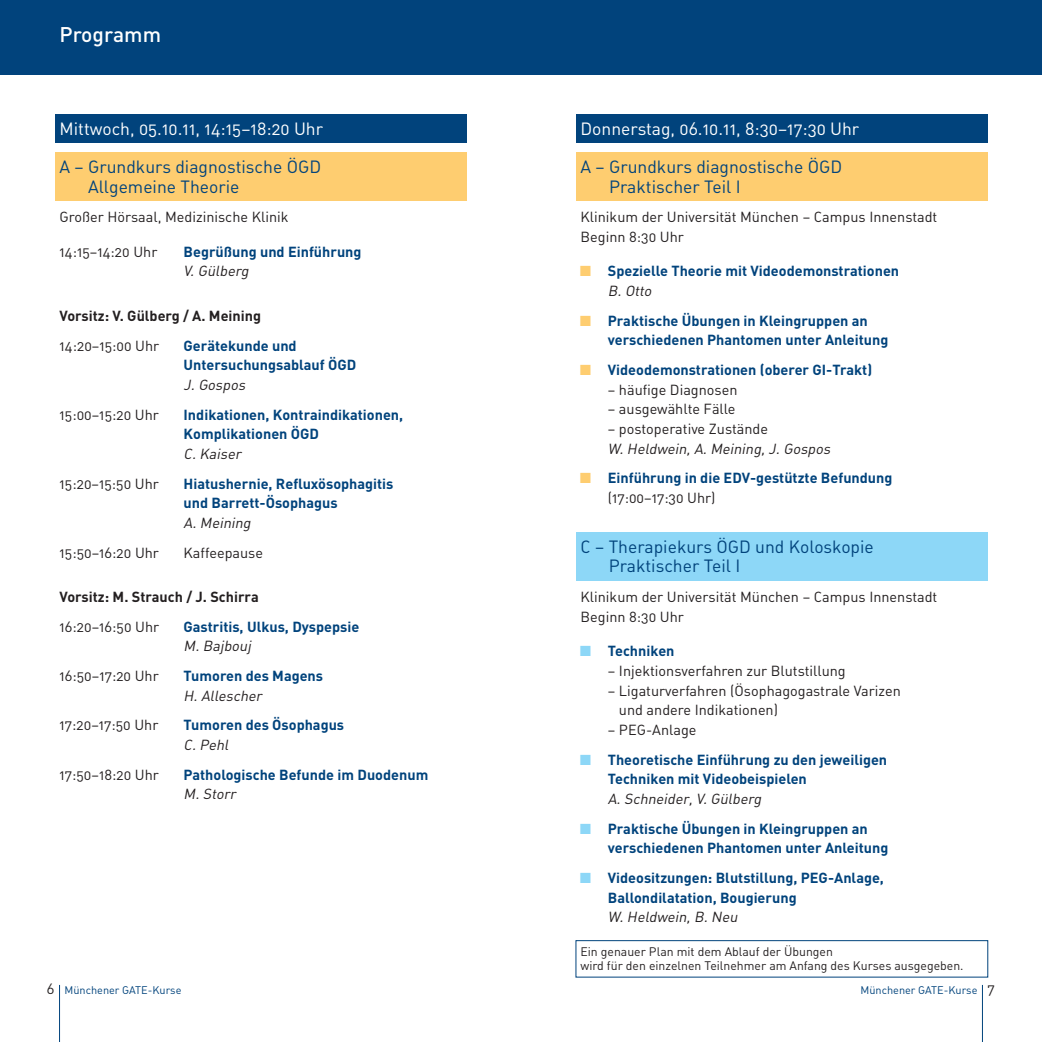
<style>
.page{position:relative;width:1042px;height:1042px;background:#fff}
.page>*{position:absolute;margin:0;border:0;box-sizing:border-box;transform-origin:0 0}
.t1{font:500 21px "DIN";color:#fff}
.t2{font:17.5px/19.6px "DIN Regular Alternate";color:#01437c}
.t3{font:17.5px "DIN Regular Alternate";color:#fff}
.t4{font:700 14.35px/19.6px "DIN";color:#01437c}
.t5{font:14.35px/19.6px "DIN Regular Alternate";color:#231f20}
.t6{font:italic 14.35px "DIN Regular Alternate";color:#231f20}
.t7{font:700 14.35px "DIN";color:#231f20}
.t8{font:12.25px/14px "DIN Regular Alternate";color:#231f20}
.t9{font:10.85px "DIN Regular Alternate";color:#01437c}
.s1{font-family:"Spe Num Mat";font-weight:400;color:#fecd70}
.s2{font-family:"Spe Num Mat";font-weight:400;color:#8dd7f7}
.s3{font-size:14.35px;color:#231f20}
</style>
<div class="page">
<div style="left:521px;top:0;width:521px;height:74px;background:#01437c"></div>
<div style="left:575px;top:114px;width:412px;height:29px;background:#01437c"></div>
<div style="left:575px;top:153px;width:412px;height:48px;background:#fecd70"></div>
<div style="left:55px;top:114px;width:411px;height:29px;background:#01437c"></div>
<div style="left:55px;top:153px;width:411px;height:48px;background:#fecd70"></div>
<div style="left:0;top:0;width:521px;height:74px;background:#01437c"></div>
<div style="left:575px;top:532px;width:412px;height:48px;background:#8dd7f7"></div>
<div style="left:575px;top:940px;width:413px;height:37px;border:1px solid #01437c"></div>
<hr style="left:59px;top:985px;width:1px;height:57px;background:#01437c">
<hr style="left:982px;top:985px;width:1px;height:57px;background:#01437c">
<h1 class="t1" style="left:60px;top:27px;width:103px">Programm</h1>
<p class="t3" style="left:60px;top:122px;width:265px">Mittwoch, 05.10.11, 14:15–18:20 Uhr</p>
<p class="t2" style="left:88px;top:159px;width:234px;text-indent:-29px">A – Grundkurs diagnostische ÖGD<br>Allgemeine Theorie</p>
<p class="t5" style="left:60px;top:209px;width:231px">Großer Hörsaal, Medizinische Klinik</p>
<p class="t5" style="left:60px;top:243px;width:99px">14:15–14:20 Uhr</p>
<p class="t4" style="left:184px;top:243px;width:179px">Begrüßung und Einführung</p>
<p class="t6" style="left:184px;top:266px;width:69px">V. Gülberg</p>
<p class="t7" style="left:60px;top:311px;width:203px">Vorsitz: V. Gülberg / A. Meining</p>
<p class="t5" style="left:60px;top:337px;width:101px">14:20–15:00 Uhr</p>
<p class="t4" style="left:184px;top:337px;width:174px">Gerätekunde und<br>Untersuchungsablauf ÖGD</p>
<p class="t6" style="left:184px;top:380px;width:65px">J. Gospos</p>
<p class="t5" style="left:60px;top:406px;width:101px">15:00–15:20 Uhr</p>
<p class="t4" style="left:184px;top:406px;width:221px">Indikationen, Kontraindikationen,<br>Komplikationen ÖGD</p>
<p class="t6" style="left:184px;top:449px;width:61px">C. Kaiser</p>
<p class="t5" style="left:60px;top:475px;width:101px">15:20–15:50 Uhr</p>
<p class="t4" style="left:184px;top:475px;width:211px">Hiatushernie, Refluxösophagitis und Barrett-Ösophagus</p>
<p class="t6" style="left:184px;top:518px;width:71px">A. Meining</p>
<p class="t5" style="left:60px;top:544px;width:101px">15:50–16:20 Uhr</p>
<p class="t5" style="left:184px;top:544px;width:81px">Kaffeepause</p>
<p class="t7" style="left:60px;top:592px;width:201px">Vorsitz: M. Strauch / J. Schirra</p>
<p class="t5" style="left:60px;top:618px;width:101px">16:20–16:50 Uhr</p>
<p class="t4" style="left:184px;top:618px;width:177px">Gastritis, Ulkus, Dyspepsie</p>
<p class="t6" style="left:184px;top:641px;width:69px">M. Baj bouj</p>
<p class="t5" style="left:60px;top:668px;width:101px">16:50–17:20 Uhr</p>
<p class="t4" style="left:184px;top:667px;width:141px">Tumoren des Magens</p>
<p class="t6" style="left:184px;top:690px;width:82px">H. Allescher</p>
<p class="t5" style="left:60px;top:717px;width:100px">17:20–17:50 Uhr</p>
<p class="t4" style="left:184px;top:716px;width:162px">Tumoren des Ösophagus</p>
<p class="t6" style="left:184px;top:740px;width:49px">C. Pehl</p>
<p class="t5" style="left:60px;top:766px;width:101px">17:50–18:20 Uhr</p>
<p class="t4" style="left:184px;top:766px;width:246px">Pathologische Befunde im Duodenum</p>
<p class="t6" style="left:184px;top:789px;width:56px">M. Storr</p>
<p class="t3" style="left:580px;top:122px;width:280px">Donnerstag, 06.10.11, 8:30–17:30 Uhr</p>
<p class="t2" style="left:609px;top:159px;width:234px;text-indent:-29px">A – Grundkurs diagnostische ÖGD<br>Praktischer Teil I</p>
<p class="t5" style="left:580px;top:209px;width:358px">Klinikum der Universität München – Campus Innenstadt<br>Beginn 8:30 Uhr</p>
<p class="t4" style="left:580px;top:263px;width:320px"><span class="s1">y</span> Spezielle Theorie mit Videodemonstrationen</p>
<p class="t6" style="left:608px;top:286px;width:48px">B. Otto</p>
<p class="t4" style="left:608px;top:312px;width:282px;text-indent:-27px"><span class="s1">y</span> Praktische Übungen in Kleingruppen an verschiedenen Phantomen unter Anleitung</p>
<p class="t4" style="left:580px;top:361px;width:293px"><span class="s1">y</span> Videodemonstrationen (oberer GI-Trakt)</p>
<p class="t5" style="left:608px;top:381px;width:131px">– häufige Diagnosen</p>
<p class="t5" style="left:608px;top:401px;width:129px">– ausgewählte Fälle</p>
<p class="t5" style="left:608px;top:421px;width:162px">– postoperative Zustände</p>
<p class="t6" style="left:608px;top:443px;width:226px">W. Heldwein, A. Meining, J. Gospos</p>
<p class="t4" style="left:580px;top:470px;width:313px"><span class="s1">y</span> Einführung in die EDV-gestützte Befundung</p>
<p class="t5" style="left:608px;top:490px;width:109px">(17:00–17:30 Uhr)</p>
<p class="t2" style="left:609px;top:538px;width:267px;text-indent:-28px">C – Therapiekurs ÖGD und Koloskopie<br>Praktischer Teil I</p>
<p class="t5" style="left:580px;top:589px;width:358px">Klinikum der Universität München – Campus Innenstadt<br>Beginn 8:30 Uhr</p>
<p class="t4" style="left:580px;top:642px;width:96px"><span class="s2">y</span> Techniken</p>
<p class="t5" style="left:608px;top:662px;width:239px">– Injektionsverfahren zur Blutstillung</p>
<p class="t5" style="left:619px;top:682px;width:283px;text-indent:-11px">– Ligaturverfahren (Ösophagogastrale Varizen und andere Indikationen)</p>
<p class="t5" style="left:608px;top:722px;width:90px">– PEG-Anlage</p>
<p class="t4" style="left:608px;top:751px;width:281px;text-indent:-27px"><span class="s2">y</span> Theoretische Einführung zu den jeweiligen<br>Techniken mit Videobeispielen</p>
<p class="t6" style="left:608px;top:793px;width:157px">A. Schneider, V. Gülberg</p>
<p class="t4" style="left:608px;top:820px;width:282px;text-indent:-27px"><span class="s2">y</span> Praktische Übungen in Kleingruppen an verschiedenen Phantomen unter Anleitung</p>
<p class="t4" style="left:608px;top:869px;width:278px;text-indent:-27px"><span class="s2">y</span> Videositzungen: Blutstillung, PEG-Anlage,<br>Ballondilatation, Bougierung</p>
<p class="t6" style="left:608px;top:912px;width:134px">W. Heldwein, B. Neu</p>
<p class="t8" style="left:580px;top:946px;width:384px">Ein genauer Plan mit dem Ablauf der Übungen<br>wird für den einzelnen Teilnehmer am Anfang des Kurses ausgegeben.</p>
<p class="t9" style="left:47px;top:986px;width:136px"><span class="s3">6</span> Münchener GATE-Kurse</p>
<p class="t9" style="left:860px;top:986px;width:136px">Münchener GATE-Kurse <span class="s3">7</span></p>
</div>
